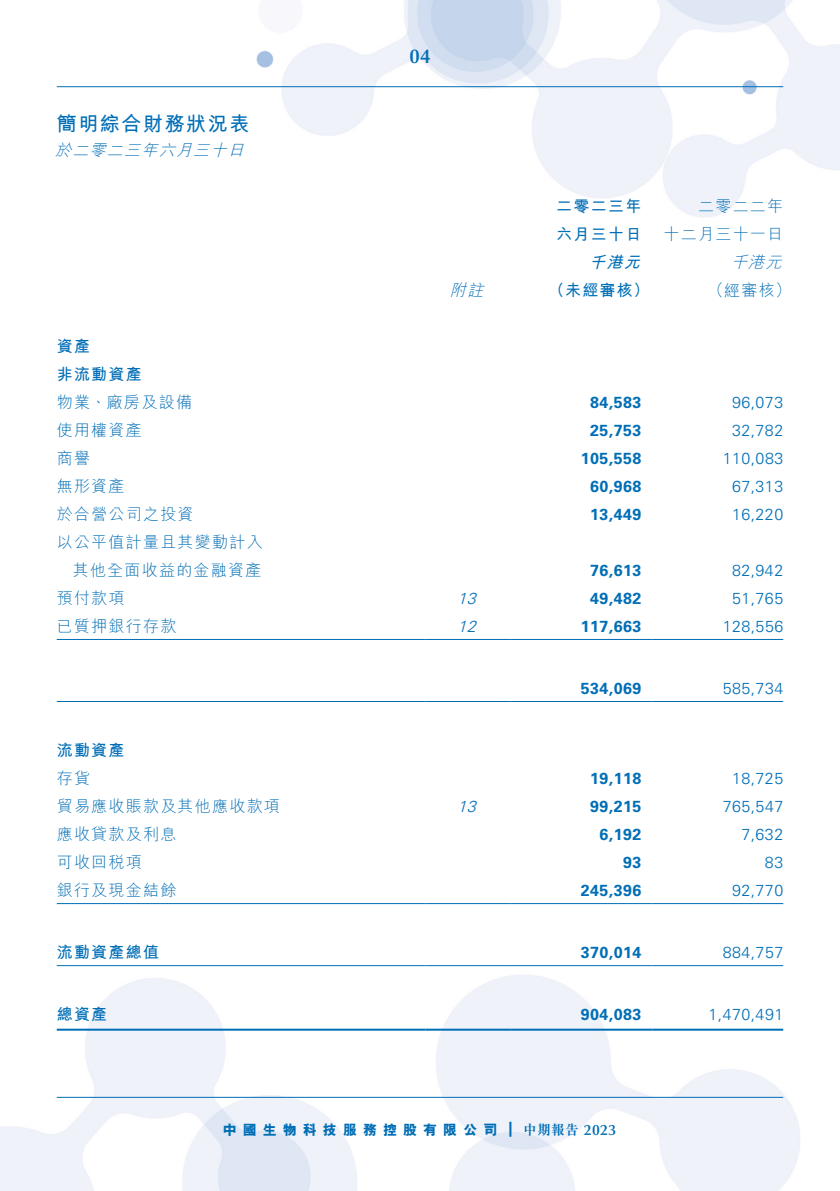
<style>
.page{position:relative;width:840px;height:1191px;background:#fff}
.page>*{position:absolute;margin:0;border:0;box-sizing:border-box;transform-origin:0 0}
._01_H1{font:700 20px "M Hei HK";letter-spacing:.08em;color:#006eb6}
.t1{font:600 20px "Optima LT Std";color:#006eb6}
._50_Table_txt{font:300 16px "M Hei HK";letter-spacing:.08em;color:#006eb6}
._50_Table_txt-2{font:300 16px "Univers LT Std";letter-spacing:.03em;color:#006eb6}
._50_Table_txt-3{font:700 16px "Univers LT Std";letter-spacing:.03em;color:#006eb6}
._50_Table_txt-4{font:700 16px "M Hei HK";letter-spacing:.08em;color:#006eb6}
._00_txt{font:italic 300 16px "M Hei HK";color:#006eb6}
._50_Table_txt-5{font:italic 300 16px "Univers LT Std";color:#006eb6}
._50_Table_txt-6{font:italic 300 16px "M Hei HK";color:#006eb6}
._50_Table_txt-7{font:italic 700 16px "M Hei HK";color:#006eb6}
.t2{font:700 15px "Univers LT Std";color:#006eb6}
.t3{font:800 14px "M Hei HK";letter-spacing:.43em;color:#006eb6}
.t4{font:700 14px "M Sung HK";color:#006eb6}
.s1{font-family:"Optima LT Std";font-weight:600;font-size:15px}
</style>
<div class="page">
<img style="left:0;top:0;width:839px;height:1191px">
<hr style="left:57px;top:86px;width:725px;height:1px;background:#006eb6">
<hr style="left:57px;top:1096px;width:725px;height:1px;background:#006eb6">
<hr style="left:57px;top:639px;width:368px;height:1px;background:#006eb6">
<hr style="left:425px;top:639px;width:85px;height:1px;background:#006eb6">
<hr style="left:510px;top:639px;width:142px;height:1px;background:#006eb6">
<hr style="left:652px;top:639px;width:130px;height:1px;background:#006eb6">
<hr style="left:57px;top:701px;width:368px;height:1px;background:#006eb6">
<hr style="left:425px;top:701px;width:85px;height:1px;background:#006eb6">
<hr style="left:510px;top:701px;width:142px;height:1px;background:#006eb6">
<hr style="left:652px;top:701px;width:130px;height:1px;background:#006eb6">
<hr style="left:57px;top:903px;width:368px;height:1px;background:#006eb6">
<hr style="left:425px;top:903px;width:85px;height:1px;background:#006eb6">
<hr style="left:510px;top:903px;width:142px;height:1px;background:#006eb6">
<hr style="left:652px;top:903px;width:130px;height:1px;background:#006eb6">
<hr style="left:57px;top:965px;width:368px;height:1px;background:#006eb6">
<hr style="left:425px;top:965px;width:85px;height:1px;background:#006eb6">
<hr style="left:510px;top:965px;width:142px;height:1px;background:#006eb6">
<hr style="left:652px;top:965px;width:130px;height:1px;background:#006eb6">
<hr style="left:57px;top:1028px;width:368px;height:2px;background:#006eb6">
<hr style="left:425px;top:1028px;width:85px;height:2px;background:#006eb6">
<hr style="left:510px;top:1028px;width:142px;height:2px;background:#006eb6">
<hr style="left:652px;top:1028px;width:130px;height:2px;background:#006eb6">
<p class="t1" style="left:409px;top:45px;width:23px">04</p>
<p class="_01_H1" style="left:57px;top:109px;width:194px">簡明綜合財務狀況表</p>
<p class="_00_txt" style="left:55px;top:139px;width:196px">於二零二三年六月三十日</p>
<p class="_50_Table_txt-4" style="left:556px;top:194px;width:86px">二零二三年</p>
<p class="_50_Table_txt-4" style="left:556px;top:222px;width:86px">六月三十日</p>
<p class="_50_Table_txt-7" style="left:588px;top:250px;width:58px">千港元</p>
<p class="_50_Table_txt" style="left:697px;top:195px;width:86px">二零二二年</p>
<p class="_50_Table_txt" style="left:663px;top:223px;width:121px">十二月三十一日</p>
<p class="_50_Table_txt-6" style="left:730px;top:251px;width:58px">千港元</p>
<p class="_50_Table_txt-6" style="left:449px;top:279px;width:40px">附註</p>
<p class="_50_Table_txt-4" style="left:548px;top:278px;width:102px">（未經審核）</p>
<p class="_50_Table_txt" style="left:707px;top:279px;width:85px">（經審核(</p>
<p class="_50_Table_txt-4" style="left:57px;top:334px;width:35px">資產</p>
<p class="_50_Table_txt-4" style="left:57px;top:362px;width:86px">非流動資產</p>
<p class="_50_Table_txt" style="left:57px;top:391px;width:137px">物業、廠房及設備</p>
<p class="_50_Table_txt-3" style="left:589px;top:393px;width:53px">84,583</p>
<p class="_50_Table_txt-2" style="left:731px;top:392px;width:53px">96,073</p>
<p class="_50_Table_txt" style="left:57px;top:419px;width:86px">使用權資產</p>
<p class="_50_Table_txt-3" style="left:589px;top:421px;width:53px">25,753</p>
<p class="_50_Table_txt-2" style="left:731px;top:420px;width:53px">32,782</p>
<p class="_50_Table_txt" style="left:57px;top:447px;width:35px">商譽</p>
<p class="_50_Table_txt-3" style="left:580px;top:449px;width:62px">105,558</p>
<p class="_50_Table_txt-2" style="left:722px;top:448px;width:62px">110,083</p>
<p class="_50_Table_txt" style="left:57px;top:475px;width:69px">無形資產</p>
<p class="_50_Table_txt-3" style="left:589px;top:477px;width:53px">60,968</p>
<p class="_50_Table_txt-2" style="left:731px;top:476px;width:53px">67,313</p>
<p class="_50_Table_txt" style="left:57px;top:503px;width:138px">於合營公司之投資</p>
<p class="_50_Table_txt" style="left:57px;top:531px;width:207px">以公平值計量且其變動計入</p>
<p class="_50_Table_txt-3" style="left:589px;top:505px;width:53px">13,449</p>
<p class="_50_Table_txt-2" style="left:731px;top:504px;width:53px">16,220</p>
<p class="_50_Table_txt" style="left:73px;top:559px;width:190px">其他全面收益的金融資產</p>
<p class="_50_Table_txt-3" style="left:589px;top:561px;width:53px">76,613</p>
<p class="_50_Table_txt-2" style="left:731px;top:560px;width:53px">82,942</p>
<p class="_50_Table_txt" style="left:57px;top:587px;width:69px">預付款項</p>
<p class="_50_Table_txt-5" style="left:457px;top:588px;width:25px">13</p>
<p class="_50_Table_txt-3" style="left:589px;top:589px;width:53px">49,482</p>
<p class="_50_Table_txt-2" style="left:731px;top:588px;width:53px">51,765</p>
<p class="_50_Table_txt" style="left:57px;top:615px;width:121px">已質押銀行存款</p>
<p class="_50_Table_txt-5" style="left:457px;top:616px;width:25px">12</p>
<p class="_50_Table_txt-3" style="left:580px;top:617px;width:62px">117,663</p>
<p class="_50_Table_txt-2" style="left:722px;top:616px;width:62px">128,556</p>
<p class="_50_Table_txt-3" style="left:580px;top:679px;width:62px">534,069</p>
<p class="_50_Table_txt-2" style="left:722px;top:678px;width:62px">585,734</p>
<p class="_50_Table_txt-4" style="left:57px;top:738px;width:69px">流動資產</p>
<p class="_50_Table_txt" style="left:57px;top:767px;width:35px">存貨</p>
<p class="_50_Table_txt-3" style="left:589px;top:769px;width:53px">19,118</p>
<p class="_50_Table_txt-2" style="left:731px;top:768px;width:53px">18,725</p>
<p class="_50_Table_txt" style="left:57px;top:795px;width:224px">貿易應收賬款及其他應收款項</p>
<p class="_50_Table_txt-5" style="left:457px;top:796px;width:25px">13</p>
<p class="_50_Table_txt-3" style="left:589px;top:797px;width:53px">99,215</p>
<p class="_50_Table_txt-2" style="left:722px;top:796px;width:62px">765,547</p>
<p class="_50_Table_txt" style="left:57px;top:823px;width:121px">應收貸款及利息</p>
<p class="_50_Table_txt-3" style="left:599px;top:825px;width:43px">6,192</p>
<p class="_50_Table_txt-2" style="left:741px;top:824px;width:43px">7,632</p>
<p class="_50_Table_txt" style="left:57px;top:851px;width:86px">可收回稅項</p>
<p class="_50_Table_txt-3" style="left:622px;top:853px;width:20px">93</p>
<p class="_50_Table_txt-2" style="left:764px;top:852px;width:20px">83</p>
<p class="_50_Table_txt" style="left:57px;top:879px;width:121px">銀行及現金結餘</p>
<p class="_50_Table_txt-3" style="left:580px;top:881px;width:62px">245,396</p>
<p class="_50_Table_txt-2" style="left:731px;top:880px;width:53px">92,770</p>
<p class="_50_Table_txt-4" style="left:57px;top:940px;width:104px">流動資產總值</p>
<p class="_50_Table_txt-3" style="left:580px;top:943px;width:62px">370,014</p>
<p class="_50_Table_txt-2" style="left:722px;top:942px;width:62px">884,757</p>
<p class="_50_Table_txt-4" style="left:57px;top:1002px;width:52px">總資產</p>
<p class="_50_Table_txt-3" style="left:580px;top:1005px;width:62px">904,083</p>
<p class="_50_Table_txt-2" style="left:708px;top:1004px;width:76px">1,470,491</p>
<p class="t3" style="left:222px;top:1120px;width:276px">中國生物科技服務控股有限公司</p>
<p class="t2" style="left:508px;top:1118px;width:6px">|</p>
<p class="t4" style="left:522px;top:1119px;width:95px">中期報告 <span class="s1">2023</span></p>
</div>
